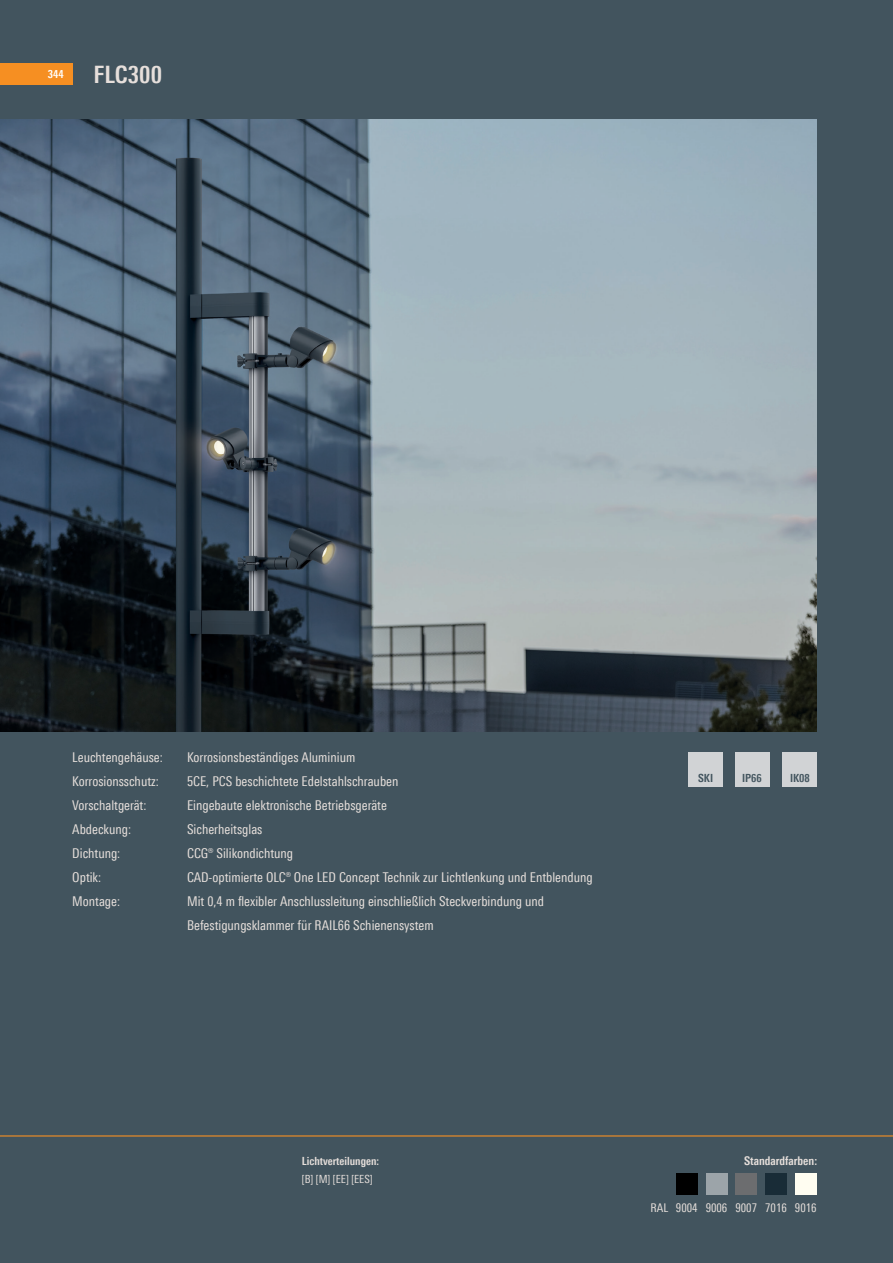
<style>
.page{position:relative;width:893px;height:1263px;background:#42545e}
.page>*{position:absolute;margin:0;border:0;box-sizing:border-box;transform-origin:0 0}
.t1{font:700 24px "Linotype Univers 620 Cn";letter-spacing:.005em;color:#e6dfdb}
.body{font:13.5px/24px "Linotype Univers 420 Cn";color:#e6dfdb}
.t2{font:12px "Linotype Univers 420 Cn";color:#e6dfdb}
.t3{font:700 12px "Linotype Univers 620 Cn";color:#e6dfdb}
.light_source_tab{font:700 11.25px/18px "Linotype Univers 620 Cn";color:#e6dfdb}
.title_CL{font:700 11.25px "Linotype Univers 620 Cn";color:#42545e}
.t4{font:700 11.25px "Linotype Univers 620 Cn";color:#fff}
.s1{font-family:"Linotype Univers 420 Cn";font-weight:400}
</style>
<div class="page">
<div style="left:0;top:64px;width:72px;height:21px;background:#f68f22"></div>
<hr style="left:0;top:1135px;width:893px;height:1px;background:#f68f22">
<div style="left:736px;top:1174px;width:21px;height:21px;background:#6c6d6f"></div>
<div style="left:706px;top:1174px;width:21px;height:21px;background:#9ca4a9"></div>
<div style="left:676px;top:1174px;width:21px;height:21px;background:#000"></div>
<div style="left:765px;top:1174px;width:22px;height:21px;background:#192c37"></div>
<div style="left:795px;top:1174px;width:21px;height:21px;background:#fffdf1"></div>
<div style="left:736px;top:753px;width:34px;height:34px;background:#d1d3d5"></div>
<div style="left:782px;top:753px;width:34px;height:34px;background:#d1d3d5"></div>
<img style="left:0;top:119px;width:816px;height:612px">
<div style="left:689px;top:753px;width:34px;height:34px;background:#d1d3d5"></div>
<p class="t4" style="left:48px;top:68px;width:17px">344</p>
<p class="t1" style="left:94px;top:60px;width:70px">FLC300</p>
<p class="body" style="left:72px;top:745px;width:92px">Leuchtengehäuse:<br>Korrosionsschutz:<br>Vorschaltgerät:<br>Abdeckung:<br>Dichtung:<br>Optik:<br>Montage:</p>
<p class="body" style="left:187px;top:745px;width:170px">Korrosionsbeständiges Aluminium</p>
<p class="body" style="left:187px;top:769px;width:213px">5CE, PCS beschichtete Edelstahlschrauben</p>
<p class="body" style="left:187px;top:793px;width:201px">Eingebaute elektronische Betriebsgeräte</p>
<p class="body" style="left:187px;top:817px;width:108px">Sicherheitsglas<br>CCG® Silikondichtung</p>
<p class="body" style="left:187px;top:865px;width:407px">CAD-optimierte OLC® One LED Concept Technik zur Lichtlenkung und Entblendung</p>
<p class="body" style="left:187px;top:889px;width:358px">Mit 0,4 m flexibler Anschlussleitung einschließlich Steckverbindung und<br>Befestigungsklammer für RAIL66 Schienensystem</p>
<p class="title_CL" style="left:698px;top:772px;width:16px">SKI</p>
<p class="title_CL" style="left:742px;top:772px;width:21px">IP66</p>
<p class="title_CL" style="left:790px;top:772px;width:21px">IK08</p>
<p class="light_source_tab" style="left:302px;top:1152px;width:79px">Lichtverteilungen: <span class="s1">[B] [M] [EE] [EES]</span></p>
<p class="t3" style="left:744px;top:1154px;width:75px">Standardfarben:</p>
<p class="t2" style="left:651px;top:1201px;width:168px">RAL 9004 9006 9007 7016 9016</p>
</div>
